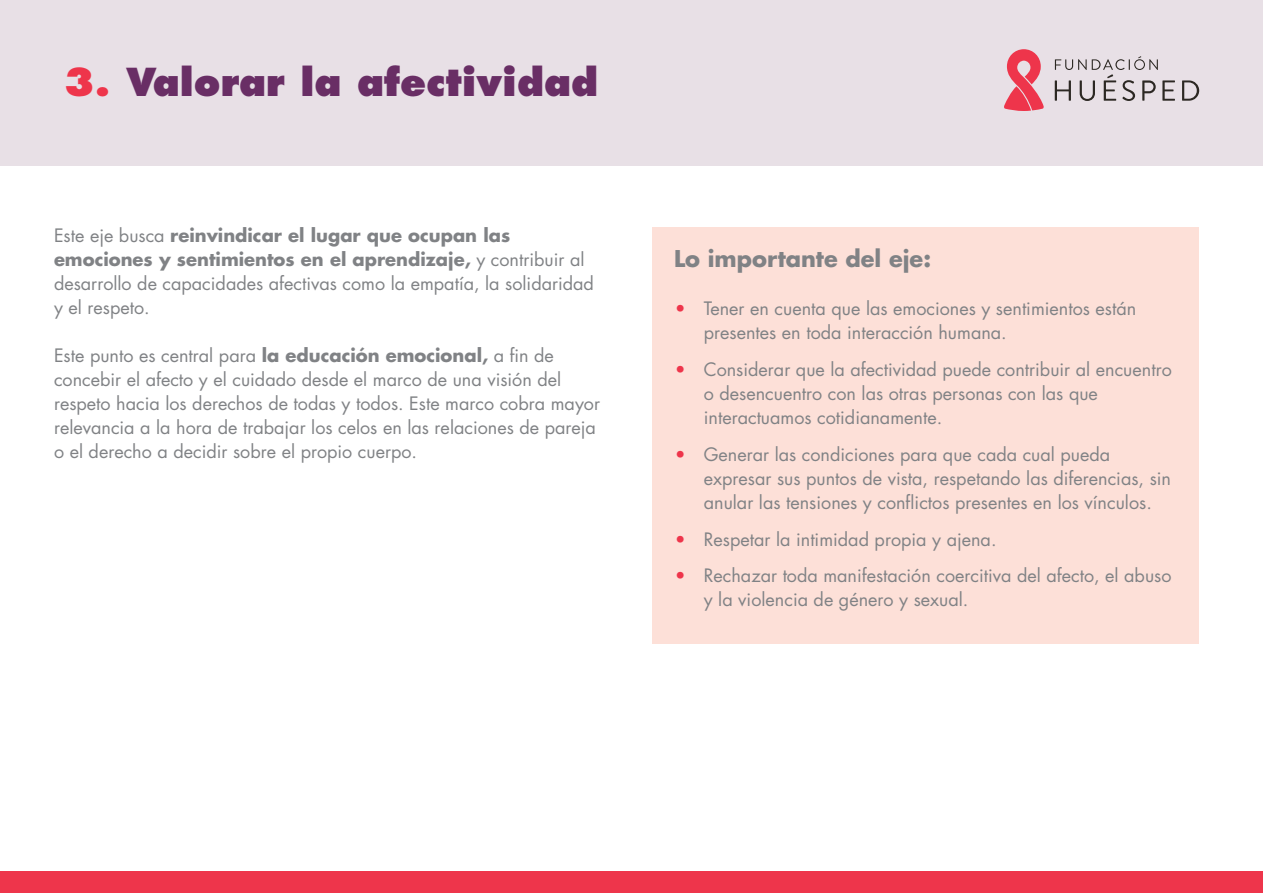
<style>
.page{position:relative;width:1263px;height:893px;background:#fff}
.page>*{position:absolute;margin:0;border:0;box-sizing:border-box;transform-origin:0 0}
.t1{font:800 37.5px "Futura Std";color:#692e65}
.t2{font:700 22.5px "Futura Std";color:#808285}
.t3{font:18px/24px "Futura Std";color:#808285}
.s1{color:#ee354b}
.s2{font-weight:700}
.s3{font-weight:700;color:#ee354b}
</style>
<div class="page">
<div style="left:1px;top:0;width:1262px;height:166px;background:#e8e0e6"></div>
<svg style="left:1004px;top:49px;width:40px;height:62px"></svg>
<svg style="left:1182px;top:80px;width:17px;height:21px"></svg>
<svg style="left:1055px;top:56px;width:120px;height:45px"></svg>
<div style="left:0;top:872px;width:1263px;height:21px;background:#ee354b"></div>
<div style="left:653px;top:228px;width:546px;height:416px;background:#fde0d8"></div>
<h1 class="t1" style="left:64px;top:58px;width:536px"><span class="s1">3.</span> Valorar la afectividad</h1>
<p class="t3" style="left:54px;top:224px;width:541px">Este eje busca <span class="s2">reinvindicar el lugar que ocupan las emociones y sentimientos en el aprendizaje,</span> y contribuir al desarrollo de capacidades afectivas como la empatía, la solidaridad y el respeto.</p>
<p class="t3" style="left:54px;top:344px;width:548px">Este punto es central para <span class="s2">la educación emocional,</span> a fin de concebir el afecto y el cuidado desde el marco de una visión del respeto hacia los derechos de todas y todos. Este marco cobra mayor relevancia a la hora de trabajar los celos en las relaciones de pareja o el derecho a decidir sobre el propio cuerpo.</p>
<p class="t2" style="left:674px;top:244px;width:259px">Lo importante del eje:</p>
<p class="t3" style="left:704px;top:297px;width:434px;text-indent:-30px"><span class="s3">•</span> Tener en cuenta que las emociones y sentimientos están presentes en toda interacción humana.</p>
<p class="t3" style="left:704px;top:358px;width:469px;text-indent:-30px"><span class="s3">•</span> Considerar que la afectividad puede contribuir al encuentro o desencuentro con las otras personas con las que interactuamos cotidianamente.</p>
<p class="t3" style="left:704px;top:442px;width:469px;text-indent:-30px"><span class="s3">•</span> Generar las condiciones para que cada cual pueda expresar sus puntos de vista, respetando las diferencias, sin anular las tensiones y conflictos presentes en los vínculos.</p>
<p class="t3" style="left:674px;top:527px;width:324px"><span class="s3">•</span> Respetar la intimidad propia y ajena.</p>
<p class="t3" style="left:704px;top:564px;width:469px;text-indent:-30px"><span class="s3">•</span> Rechazar toda manifestación coercitiva del afecto, el abuso y la violencia de género y sexual.</p>
</div>
